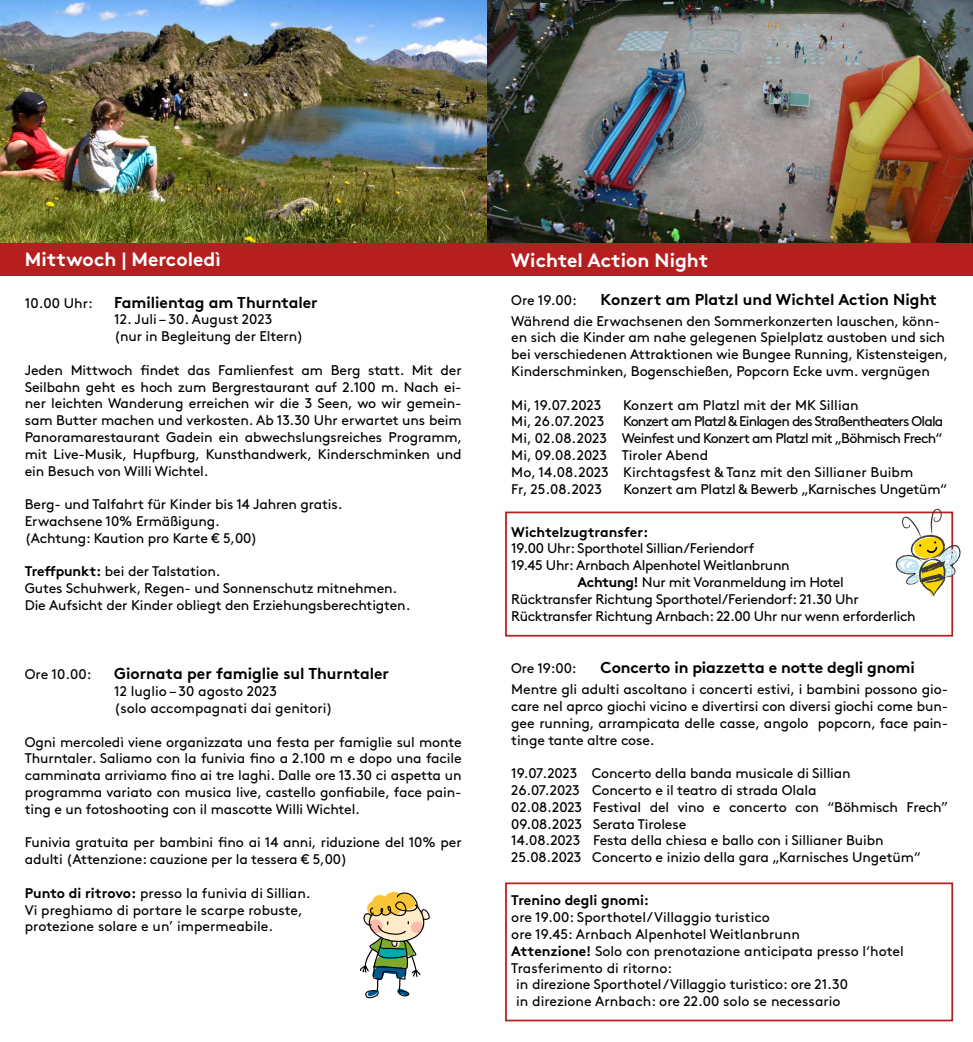
<style>
.page{position:relative;width:973px;height:1042px;background:#fff}
.page>*{position:absolute;margin:0;border:0;box-sizing:border-box;transform-origin:0 0}
.t1{font:700 19.25px "Brown";color:#fff}
.t2{font:700 15.75px "Brown";color:#000}
.t3{font:14px/16.8px "Brown";letter-spacing:-.01em;color:#000}
.t4{font:14px/16.8px "Brown";letter-spacing:-.05em;color:#000}
.t5{font:700 14px "Brown";color:#000}
.s1{font-weight:700}
</style>
<div class="page">
<div style="left:505px;top:511px;width:447px;height:125px;border:2px solid #b51f1f"></div>
<div style="left:505px;top:882px;width:447px;height:139px;border:2px solid #b51f1f"></div>
<div style="left:0;top:242px;width:972px;height:33px;background:#b51f1f"></div>
<img style="left:0;top:0;width:972px;height:242px">
<svg style="left:895px;top:509px;width:65px;height:88px"></svg>
<img style="left:360px;top:891px;width:70px;height:107px">
<h1 class="t1" style="left:25px;top:243px;width:197px">Mittwoch | Mercoledì</h1>
<p class="t3" style="left:25px;top:293px;width:70px">10.00 Uhr:</p>
<p class="t2" style="left:114px;top:289px;width:205px">Familientag am Thurntaler</p>
<p class="t3" style="left:114px;top:310px;width:191px">12. Juli – 30. August 2023 (nur in Begleitung der Eltern)</p>
<p class="t3" style="left:25px;top:360px;width:439px;text-align:justify">Jeden Mittwoch findet das Famlienfest am Berg statt. Mit der Seilbahn geht es hoch zum Bergrestaurant auf 2.100 m. Nach ei&shy;ner leichten Wanderung erreichen wir die 3 Seen, wo wir gemein&shy;sam Butter machen und verkosten. Ab 13.30 Uhr erwartet uns beim Panoramarestaurant Gadein ein abwechslungsreiches Programm, mit Live-Musik, Hupfburg, Kunsthandwerk, Kinderschminken und ein Besuch von Willi Wichtel.</p>
<p class="t3" style="left:25px;top:495px;width:319px">Berg- und Talfahrt für Kinder bis 14 Jahren gratis.<br>Erwachsene 10% Ermäßigung.<br>(Achtung: Kaution pro Karte € 5,00)</p>
<p class="t3" style="left:25px;top:562px;width:387px"><span class="s1">Treffpunkt:</span> bei der Talstation.<br>Gutes Schuhwerk, Regen- und Sonnenschutz mitnehmen.<br>Die Aufsicht der Kinder obliegt den Erziehungsberechtigten.</p>
<p class="t3" style="left:25px;top:665px;width:68px">Ore 10.00:</p>
<p class="t2" style="left:114px;top:661px;width:276px">Giornata per famiglie sul Thurntaler</p>
<p class="t3" style="left:114px;top:682px;width:220px">12 luglio – 30 agosto 2023<br>(solo accompagnati dai genitori)</p>
<p class="t3" style="left:25px;top:732px;width:438px;text-align:justify">Ogni mercoledì viene organizzata una festa per famiglie sul monte Thurntaler. Saliamo con la funivia fino a 2.100 m e dopo una facile camminata arriviamo fino ai tre laghi. Dalle ore 13.30 ci aspetta un programma variato con musica live, castello gonfiabile, face pain&shy;ting e un fotoshooting con il mascotte Willi Wichtel.</p>
<p class="t3" style="left:25px;top:833px;width:438px">Funivia gratuita per bambini fino ai 14 anni, riduzione del 10% per adulti (Attenzione: cauzione per la tessera € 5,00)</p>
<p class="t3" style="left:25px;top:883px;width:287px"><span class="s1">Punto di ritrovo:</span> presso la funivia di Sillian.<br>Vi preghiamo di portare le scarpe robuste, protezione solare e un’ impermeabile.</p>
<h1 class="t1" style="left:511px;top:244px;width:198px">Wichtel Action Night</h1>
<p class="t3" style="left:511px;top:290px;width:67px">Ore 19.00:</p>
<p class="t2" style="left:600px;top:286px;width:338px">Konzert am Platzl und Wichtel Action Night</p>
<p class="t3" style="left:511px;top:311px;width:438px">Während die Erwachsenen den Sommerkonzerten lauschen, könn&shy;en sich die Kinder am nahe gelegenen Spielplatz austoben und sich bei verschiedenen Attraktionen wie Bungee Running, Kistensteigen, Kinderschminken, Bogenschießen, Popcorn Ecke uvm. vergnügen</p>
<p class="t3" style="left:511px;top:395px;width:92px">Mi, 19.07.2023</p>
<p class="t3" style="left:623px;top:395px;width:237px">Konzert am Platzl mit der MK Sillian</p>
<p class="t3" style="left:511px;top:412px;width:95px">Mi, 26.07.2023</p>
<p class="t4" style="left:511px;top:412px;width:433px;text-indent:112px">Konzert am Platzl &amp; Einlagen des Straßentheaters Olala Mi, 02.08.2023 Weinfest und Konzert am Platzl mit „Böhmisch Frech“ Mi, 09.08.2023 Tiroler Abend<br>Mo, 14.08.2023 Kirchtagsfest &amp; Tanz mit den Sillianer Buibm<br>Fr, 25.08.2023</p>
<p class="t3" style="left:623px;top:479px;width:325px">Konzert am Platzl &amp; Bewerb „Karnisches Ungetüm“</p>
<p class="t5" style="left:511px;top:520px;width:138px">Wichtelzugtransfer:</p>
<p class="t3" style="left:511px;top:539px;width:245px">19.00 Uhr: Sporthotel Sillian/Feriendorf</p>
<p class="t3" style="left:511px;top:556px;width:280px">19.45 Uhr: Arnbach Alpenhotel Weitlanbrunn</p>
<p class="t3" style="left:577px;top:573px;width:268px"><span class="s1">Achtung!</span> Nur mit Voranmeldung im Hotel</p>
<p class="t3" style="left:511px;top:589px;width:349px">Rücktransfer Richtung Sporthotel/Feriendorf: 21.30 Uhr</p>
<p class="t3" style="left:511px;top:606px;width:406px">Rücktransfer Richtung Arnbach: 22.00 Uhr nur wenn erforderlich</p>
<p class="t3" style="left:511px;top:659px;width:67px">Ore 19:00:</p>
<p class="t2" style="left:600px;top:655px;width:315px">Concerto in piazzetta e notte degli gnomi</p>
<p class="t3" style="left:511px;top:680px;width:438px;text-align:justify">Mentre gli adulti ascoltano i concerti estivi, i bambini possono gio&shy;care nel aprco giochi vicino e divertirsi con diversi giochi come bun&shy;gee running, arrampicata delle casse, angolo popcorn, face pain&shy;tinge tante altre cose.</p>
<p class="t3" style="left:511px;top:764px;width:438px">19.07.2023 Concerto della banda musicale di Sillian<br>26.07.2023 Concerto e il teatro di strada Olala<br>02.08.2023 Festival del vino e concerto con “Böhmisch Frech” 09.08.2023 Serata Tirolese<br>14.08.2023 Festa della chiesa e ballo con i Sillianer Buibn 25.08.2023 Concerto e inizio della gara „Karnisches Ungetüm“</p>
<p class="t5" style="left:511px;top:889px;width:139px">Trenino degli gnomi:</p>
<p class="t3" style="left:511px;top:907px;width:260px">ore 19.00: Sporthotel/ Villaggio turistico</p>
<p class="t3" style="left:511px;top:924px;width:290px">ore 19.45: Arnbach Alpenhotel Weitlanbrunn</p>
<p class="t3" style="left:511px;top:941px;width:394px"><span class="s1">Attenzione!</span> Solo con prenotazione anticipata presso l‘hotel</p>
<p class="t3" style="left:511px;top:958px;width:162px">Trasferimento di ritorno:</p>
<p class="t3" style="left:516px;top:975px;width:333px">in direzione Sporthotel / Villaggio turistico: ore 21.30</p>
<p class="t3" style="left:516px;top:991px;width:326px">in direzione Arnbach: ore 22.00 solo se necessario</p>
</div>
